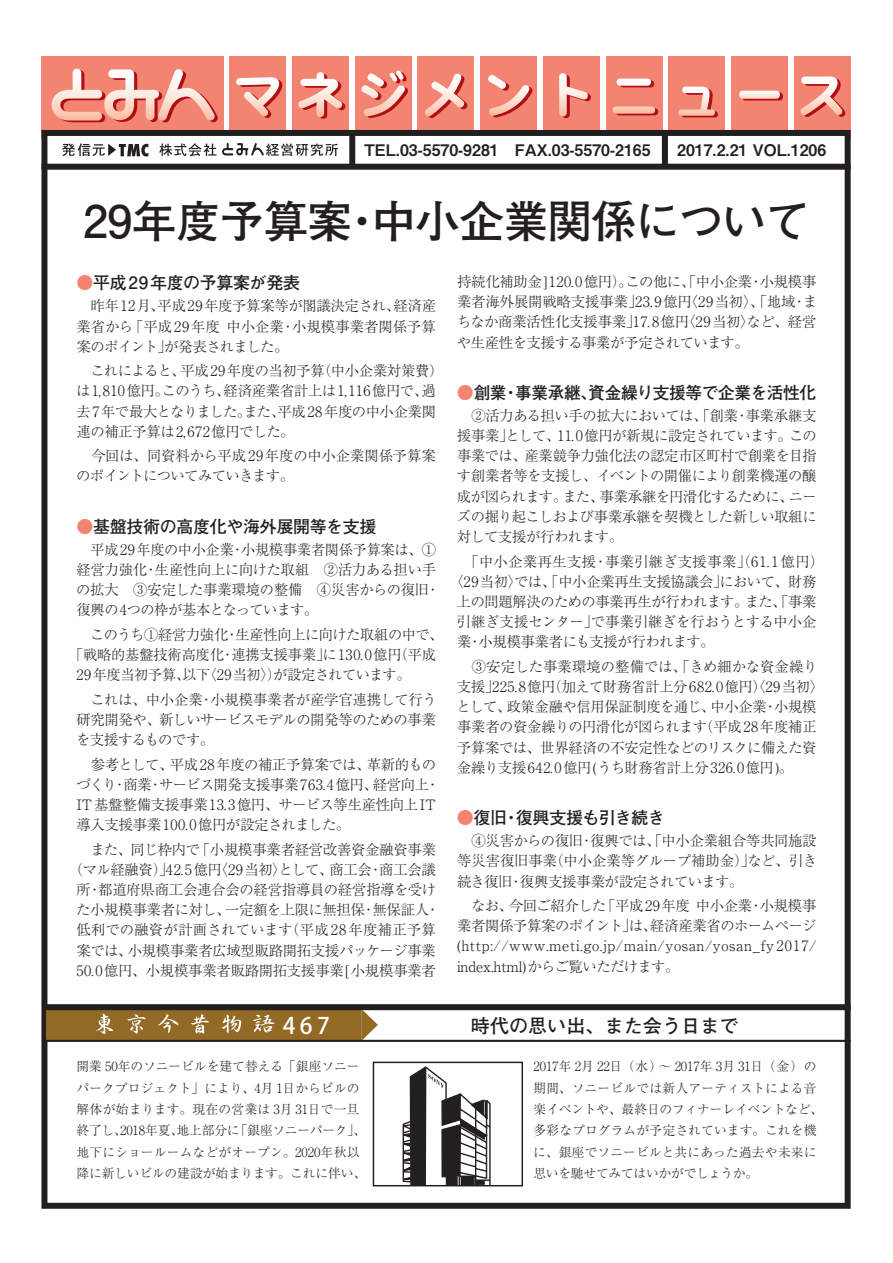
<style>
.page{position:relative;width:893px;height:1263px;background:#fff}
.page>*{position:absolute;margin:0;border:0;box-sizing:border-box;transform-origin:0 0}
.t1{font:700 44.7px "Futo Go B101 Pro";letter-spacing:-.015em;color:#231f20}
.t2{font:500 22.8px "Koz Go Pro";color:#fff}
.t3{font:700 19.2px "Futo Go B101 Pro";color:#231f20}
.t4{font:700 16.95px "Futo Go B101 Pro";letter-spacing:-.02em;color:#231f20}
.t5{font:15.9px "Midashi Go Pro MB31";color:#231f20}
.t6{font:300 14.4px/20.2px "Ryumin Pro";letter-spacing:-.02em;color:#231f20;text-align:justify}
.t7{font:300 14.4px "Ryumin Pro";letter-spacing:.03em;color:#231f20}
.t8{font:300 12.75px/21.3px "Ryumin Pro";color:#231f20}
.s1{color:#f48472}
</style>
<div class="page">
<div style="left:41px;top:56px;width:57px;height:82px;background:#f48472"></div>
<div style="left:43px;top:56px;width:166px;height:82px;background:#f48472"></div>
<div style="left:167px;top:56px;width:56px;height:82px;background:#f48472"></div>
<div style="left:230px;top:56px;width:56px;height:82px;background:#f48472"></div>
<div style="left:292px;top:56px;width:57px;height:82px;background:#f48472"></div>
<div style="left:355px;top:56px;width:56px;height:82px;background:#f48472"></div>
<div style="left:418px;top:56px;width:56px;height:82px;background:#f48472"></div>
<div style="left:480px;top:56px;width:57px;height:82px;background:#f48472"></div>
<div style="left:543px;top:56px;width:57px;height:82px;background:#f48472"></div>
<div style="left:606px;top:56px;width:56px;height:82px;background:#f48472"></div>
<div style="left:669px;top:56px;width:56px;height:82px;background:#f48472"></div>
<div style="left:731px;top:56px;width:57px;height:82px;background:#f48472"></div>
<div style="left:794px;top:56px;width:56px;height:82px;background:#f48472"></div>
<svg style="left:52px;top:69px;width:166px;height:54px"></svg>
<svg style="left:236px;top:77px;width:46px;height:41px"></svg>
<svg style="left:298px;top:72px;width:47px;height:47px"></svg>
<svg style="left:361px;top:71px;width:47px;height:47px"></svg>
<svg style="left:425px;top:74px;width:42px;height:44px"></svg>
<svg style="left:488px;top:75px;width:44px;height:42px"></svg>
<svg style="left:559px;top:73px;width:32px;height:45px"></svg>
<svg style="left:612px;top:79px;width:46px;height:36px"></svg>
<svg style="left:678px;top:87px;width:40px;height:30px"></svg>
<svg style="left:739px;top:91px;width:44px;height:10px"></svg>
<svg style="left:800px;top:77px;width:45px;height:40px"></svg>
<div style="left:44px;top:133px;width:804px;height:1073px;background:#fff"></div>
<div style="left:41px;top:130px;width:810px;height:1079px;border:6px solid #231f20"></div>
<div style="left:47px;top:1005px;width:314px;height:36px;background:#926a25"></div>
<svg style="left:361px;top:1010px;width:17px;height:30px"></svg>
<svg style="left:96px;top:1014px;width:17px;height:20px"></svg>
<svg style="left:127px;top:1014px;width:19px;height:19px"></svg>
<svg style="left:158px;top:1014px;width:20px;height:19px"></svg>
<svg style="left:191px;top:1014px;width:18px;height:20px"></svg>
<svg style="left:222px;top:1015px;width:19px;height:18px"></svg>
<svg style="left:253px;top:1015px;width:21px;height:18px"></svg>
<div style="left:349px;top:133px;width:6px;height:34px;background:#231f20"></div>
<div style="left:662px;top:133px;width:6px;height:34px;background:#231f20"></div>
<div style="left:43px;top:1004px;width:808px;height:6px;background:#231f20"></div>
<hr style="left:44px;top:1040px;width:807px;height:2px;background:#231f20">
<div style="left:41px;top:164px;width:810px;height:6px;background:#231f20"></div>
<svg style="left:402px;top:1066px;width:89px;height:117px"></svg>
<div style="left:373px;top:1061px;width:150px;height:125px;border:2px solid #231f20"></div>
<svg style="left:159px;top:143px;width:179px;height:13px"></svg>
<svg style="left:62px;top:143px;width:87px;height:14px"></svg>
<p class="t5" style="left:364px;top:137px;width:288px">TEL.03-5570-9281　FAX.03-5570-2165</p>
<p class="t5" style="left:677px;top:137px;width:151px">2017.2.21 VOL.1206</p>
<p class="t1" style="left:83px;top:186px;width:729px">29年度予算案・中小企業関係について</p>
<p class="t4" style="left:76px;top:269px;width:225px"><span class="s1">●</span>平成29年度の予算案が発表</p>
<p class="t6" style="left:76px;top:295px;width:361px">　昨年12月、平成29年度予算案等が閣議決定され、経済産業省から「平成29年度 中小企業・小規模事業者関係予算案のポイント」が発表されました。</p>
<p class="t6" style="left:76px;top:360px;width:369px;text-align:left">　これによると、平成29年度の当初予算（中小企業対策費）は1,810億円。このうち、経済産業省計上は1,116億円で、過去7年で最大となりました。また、平成28年度の中小企業関連の補正予算は2,672億円でした。</p>
<p class="t6" style="left:76px;top:445px;width:361px">　今回は、同資料から平成29年度の中小企業関係予算案のポイントについてみていきます。</p>
<p class="t4" style="left:76px;top:513px;width:302px"><span class="s1">●</span>基盤技術の高度化や海外展開等を支援</p>
<p class="t6" style="left:76px;top:538px;width:365px;text-align:left">　平成29年度の中小企業・小規模事業者関係予算案は、①経営力強化・生産性向上に向けた取組　②活力ある担い手の拡大　③安定した事業環境の整備　④災害からの復旧・復興の4つの枠が基本となっています。</p>
<p class="t6" style="left:77px;top:623px;width:368px">　このうち①経営力強化・生産性向上に向けた取組の中で、</p>
<p class="t6" style="left:69px;top:643px;width:368px">「戦略的基盤技術高度化・連携支援事業」に130.0億円（平成</p>
<p class="t6" style="left:76px;top:664px;width:336px">29年度当初予算、以下〈29当初〉）が設定されています。</p>
<p class="t6" style="left:76px;top:688px;width:362px">　これは、中小企業・小規模事業者が産学官連携して行う研究開発や、新しいサービスモデルの開発等のための事業を支援するものです。</p>
<p class="t6" style="left:76px;top:753px;width:365px;text-align:left">　参考として、平成28年度の補正予算案では、革新的ものづくり・商業・サービス開発支援事業763.4億円、経営向上・<br>IT基盤整備支援事業13.3億円、サービス等生産性向上IT導入支援事業100.0億円が設定されました。</p>
<p class="t6" style="left:69px;top:838px;width:373px;text-align:center">　また、同じ枠内で「小規模事業者経営改善資金融資事業（マル経融資）」42.5億円〈29当初〉として、商工会・商工会議所・都道府県商工会連合会の経営指導員の経営指導を受けた小規模事業者に対し、一定額を上限に無担保・無保証人・低利での融資が計画されています（平成28年度補正予算案では、小規模事業者広域型販路開拓支援パッケージ事業<br>50.0億円、小規模事業者販路開拓支援事業[小規模事業者</p>
<p class="t6" style="left:457px;top:270px;width:362px">持続化補助金]120.0億円）。この他に、「中小企業・小規模事業者海外展開戦略支援事業」23.9億円〈29当初〉、「地域・まちなか商業活性化支援事業」17.8億円〈29当初〉など、経営や生産性を支援する事業が予定されています。</p>
<p class="t4" style="left:457px;top:379px;width:361px"><span class="s1">●</span>創業・事業承継、資金繰り支援等で企業を活性化</p>
<p class="t6" style="left:457px;top:404px;width:361px">　②活力ある担い手の拡大においては、「創業・事業承継支援事業」として、11.0億円が新規に設定されています。この事業では、産業競争力強化法の認定市区町村で創業を目指す創業者等を支援し、イベントの開催により創業機運の醸成が図られます。また、事業承継を円滑化するために、ニーズの掘り起こしおよび事業承継を契機とした新しい取組に対して支援が行われます。</p>
<p class="t7" style="left:457px;top:550px;width:368px">　「中小企業再生支援・事業引継ぎ支援事業」（61.1億円）</p>
<p class="t6" style="left:450px;top:570px;width:368px">〈29当初〉では、「中小企業再生支援協議会」において、財務</p>
<p class="t6" style="left:457px;top:590px;width:361px">上の問題解決のための事業再生が行われます。また、「事業</p>
<p class="t6" style="left:457px;top:610px;width:361px">引継ぎ支援センター」で事業引継ぎを行おうとする中小企</p>
<p class="t6" style="left:457px;top:631px;width:259px">業・小規模事業者にも支援が行われます。</p>
<p class="t6" style="left:456px;top:655px;width:369px;text-align:left">　③安定した事業環境の整備では、「きめ細かな資金繰り支援」225.8億円（加えて財務省計上分682.0億円）〈29当初〉として、政策金融や信用保証制度を通じ、中小企業・小規模事業者の資金繰りの円滑化が図られます（平成28年度補正予算案では、世界経済の不安定性などのリスクに備えた資金繰り支援642.0億円(うち財務省計上分326.0億円)。</p>
<p class="t4" style="left:457px;top:804px;width:209px"><span class="s1">●</span>復旧・復興支援も引き続き</p>
<p class="t6" style="left:457px;top:829px;width:362px">　④災害からの復旧・復興では、「中小企業組合等共同施設等災害復旧事業（中小企業等グループ補助金）」など、引き続き復旧・復興支援事業が設定されています。</p>
<p class="t6" style="left:457px;top:894px;width:361px">　なお、今回ご紹介した「平成29年度 中小企業・小規模事業者関係予算案のポイント」は、経済産業省のホームページ(http://www.meti.go.jp/main/yosan/yosan_fy2017/ index.html)からご覧いただけます。</p>
<p class="t2" style="left:283px;top:1010px;width:49px">467</p>
<p class="t8" style="left:76px;top:1055px;width:291px">開業 50年のソニービルを建て替える「銀座ソニーパークプロジェクト」により、4月 1日からビルの解体が始まります。現在の営業は 3月 31日で一旦終了し、2018年夏、地上部分に「銀座ソニーパーク」、地下にショールームなどがオープン。2020年秋以降に新しいビルの建設が始まります。これに伴い、</p>
<p class="t8" style="left:533px;top:1055px;width:291px">2017年 2月 22日（水）～ 2017年 3月 31日（金）の期間、ソニービルでは新人アーティストによる音楽イベントや、最終日のフィナーレイベントなど、多彩なプログラムが予定されています。これを機に、銀座でソニービルと共にあった過去や未来に思いを馳せてみてはいかがでしょうか。</p>
<p class="t3" style="left:471px;top:1010px;width:269px">時代の思い出、また会う日まで</p>
</div>
